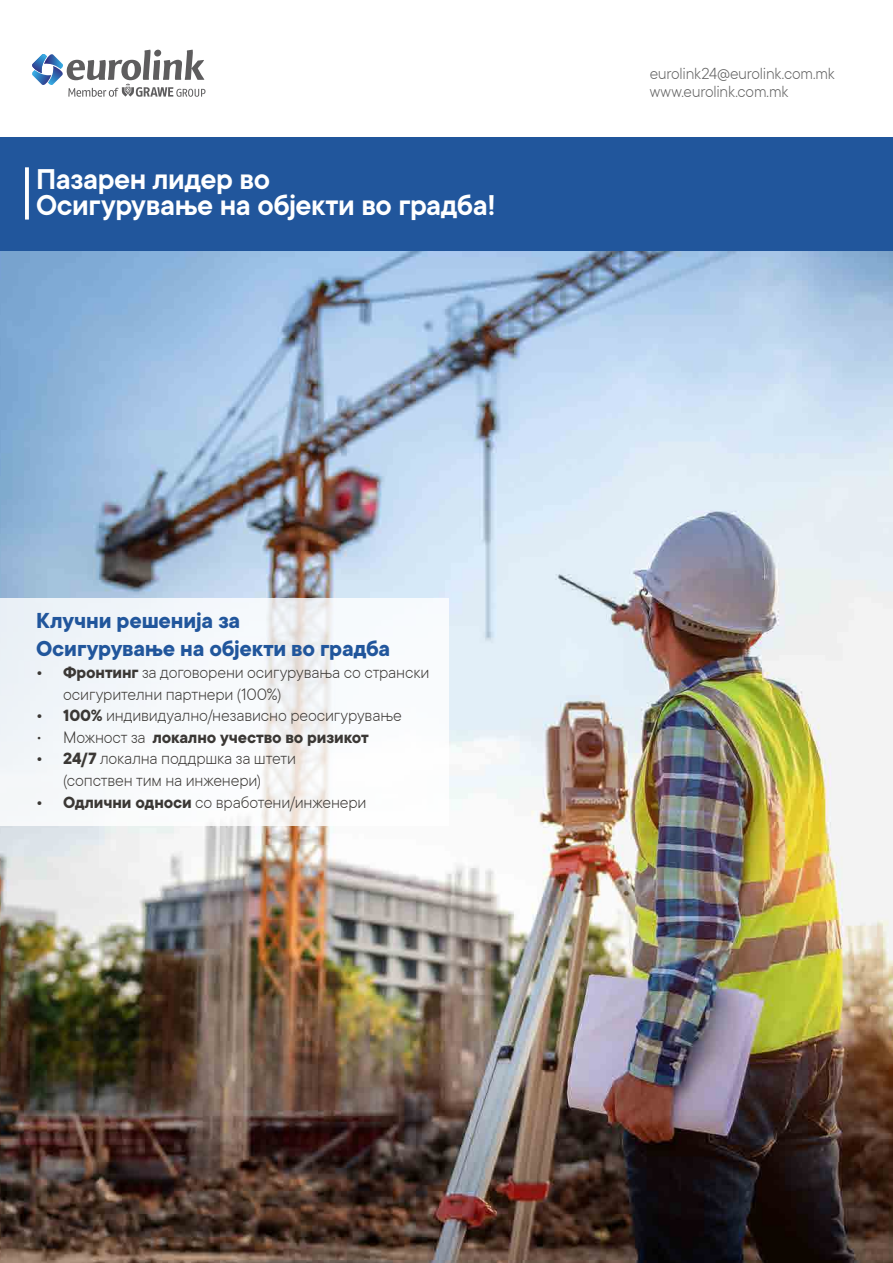
<style>
.page{position:relative;width:893px;height:1263px;background:#fff}
.page>*{position:absolute;margin:0;border:0;box-sizing:border-box;transform-origin:0 0}
.t1{font:600 31.5px/25.2px "TT Commons";letter-spacing:-.015em;color:#fff}
.t2{font:700 24px/28.8px "TT Commons";letter-spacing:-.005em;color:#21569c}
.t3{font:300 18px/21.6px "TT Commons";letter-spacing:-.01em;color:#3b3835}
.t4{font:700 18px "TT Commons";letter-spacing:-.005em;color:#3b3835}
.t5{font:300 17.55px/17.5px "TT Commons";letter-spacing:-.015em;color:#606060}
.s1{font-weight:700}
.s2{font-weight:300}
</style>
<div class="page">
<img style="left:0;top:250px;width:893px;height:1013px">
<svg style="left:0;top:598px;width:448px;height:227px;fill:#f6f9fb"></svg>
<hr style="left:0;top:137px;width:893px;height:1px;background:#21569c">
<div style="left:0;top:138px;width:893px;height:112px;background:#21569c"></div>
<svg style="left:25px;top:167px;width:4px;height:53px"></svg>
<svg style="left:32px;top:50px;width:173px;height:47px"></svg>
<div style="left:154px;top:50px;width:7px;height:7px;background:#5e5d5e;border-radius:50%"></div>
<h1 class="t1" style="left:36px;top:167px;width:461px">Пазарен лидер во<br>Осигурување на објекти во градба!</h1>
<p class="t5" style="left:650px;top:65px;width:187px">eurolink24@eurolink.com.mk www.eurolink.com.mk</p>
<h2 class="t2" style="left:36px;top:606px;width:356px">Клучни решенија за<br>Осигурување на објекти во градба</h2>
<p class="t3" style="left:63px;top:661px;width:368px;text-indent:-27px"><span class="s1">• Фронтинг</span> за договорени осигурувања со странски осигурителни партнери (100%)</p>
<p class="t3" style="left:36px;top:705px;width:367px"><span class="s1">• 100%</span> индивидуално/независно реосигурување</p>
<p class="t4" style="left:36px;top:727px;width:334px"><span class="s2">• Можност за</span> локално учество во ризикот</p>
<p class="t3" style="left:36px;top:748px;width:261px;text-align:center"><span class="s1">• 24/7</span> локална поддршка за штети (сопствен тим на инженери)</p>
<p class="t3" style="left:36px;top:791px;width:332px"><span class="s1">• Одлични односи</span> со вработени/инженери</p>
</div>
